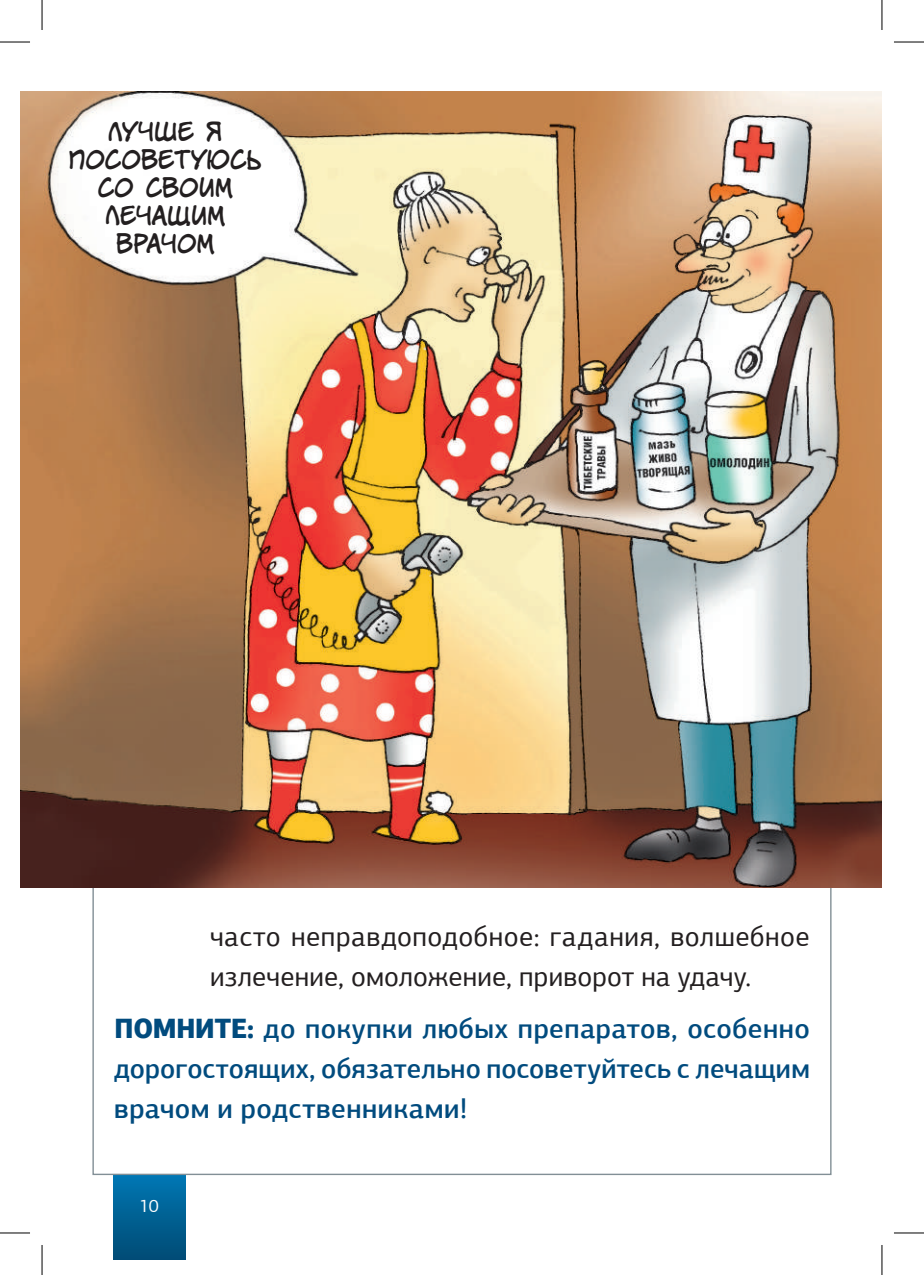
<style>
.page{position:relative;width:924px;height:1275px;background:#fff}
.page>*{position:absolute;margin:0;border:0;box-sizing:border-box;transform-origin:0 0}
.t1{font:500 28px/40px "PF Agora Sans Pro";letter-spacing:.01em;color:#014b7e;text-align:justify}
.t2{font:28px/40px "PF Agora Sans Pro";letter-spacing:.01em;color:#231f20}
.t3{font:24px/28px "BOM Gcom 002";letter-spacing:.01em;color:#231f20;text-align:center}
.t4{font:18px "PF Agora Sans Pro";color:#fff}
.s1{font-weight:900}
</style>
<div class="page">
<div style="left:113px;top:1174px;width:72px;height:85px;background:linear-gradient(to bottom,#0077b4,#004b74)"></div>
<img style="left:21px;top:92px;width:860px;height:795px">
<hr style="left:0;top:42px;width:30px;height:1px;background:#000">
<hr style="left:893px;top:42px;width:30px;height:1px;background:#000">
<hr style="left:0;top:1232px;width:30px;height:1px;background:#000">
<hr style="left:893px;top:1232px;width:30px;height:1px;background:#000">
<hr style="left:42px;top:0;width:1px;height:30px;background:#000">
<hr style="left:42px;top:1245px;width:1px;height:30px;background:#000">
<hr style="left:881px;top:0;width:1px;height:30px;background:#000">
<hr style="left:881px;top:1245px;width:1px;height:30px;background:#000">
<p class="t3" style="left:69px;top:118px;width:194px">Лучше я посоветуюсь со своим лечащим врачом</p>
<p class="t2" style="left:210px;top:916px;width:600px">часто неправдоподобное: гадания, волшебное излечение, омоложение, приворот на удачу.</p>
<p class="t1" style="left:114px;top:1008px;width:697px"><span class="s1">ПОМНИТЕ:</span> до покупки любых препаратов, особенно дорогостоящих, обязательно посоветуйтесь с лечащим врачом и родственниками!</p>
<p class="t4" style="left:140px;top:1194px;width:21px">10</p>
</div>
